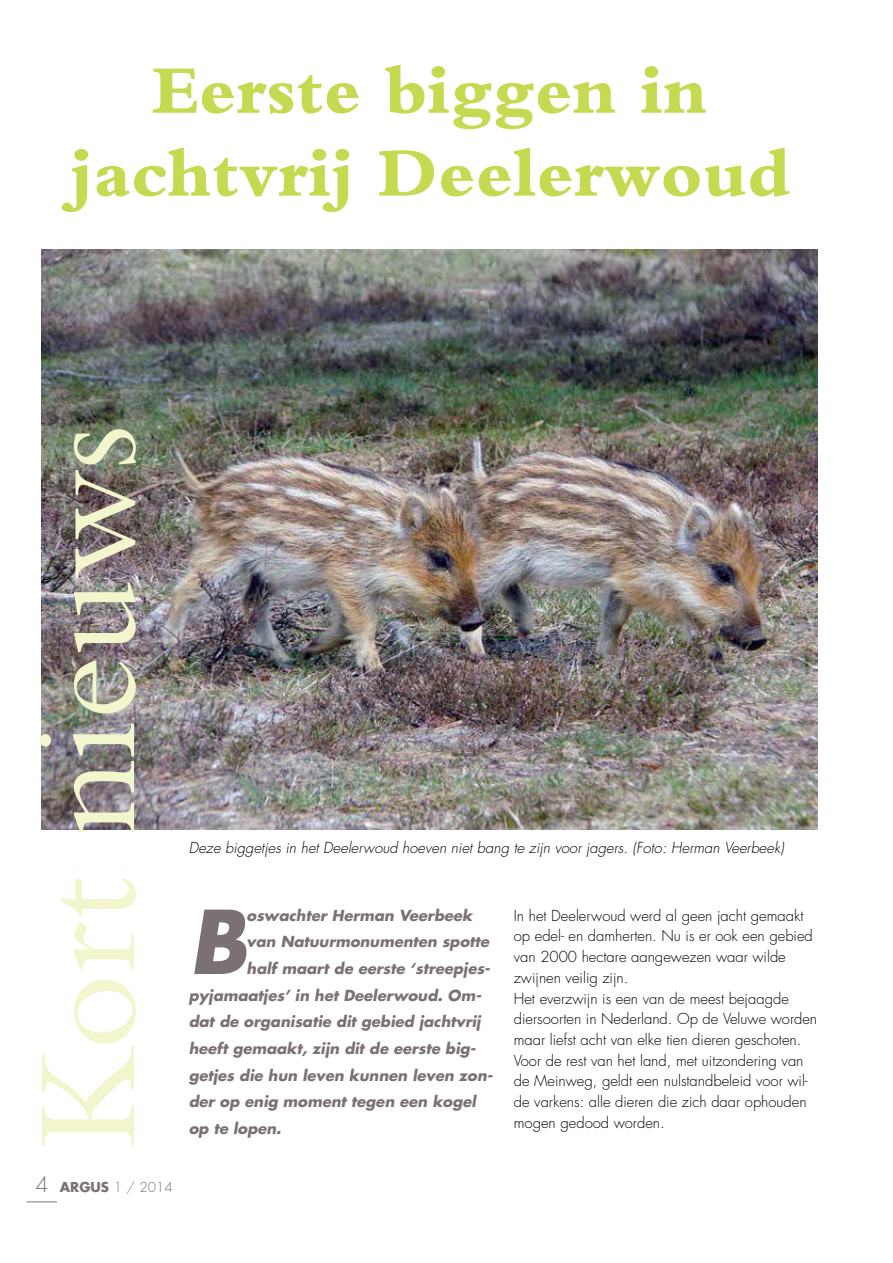
<style>
.page{position:relative;width:893px;height:1263px;background:#fff}
.page>*{position:absolute;margin:0;border:0;box-sizing:border-box;transform-origin:0 0}
.t1{font:147.9px "Bembo";color:#f3f5cc}
.t2{font:italic 700 85.5px "Futura Std";color:#7b7075}
.t3{font:800 70.95px/82.9px "Bembo";color:#c6da51;text-align:center}
.t4{font:300 14.85px/20.7px "Futura Std";color:#000}
.t5{font:italic 700 14.85px "Futura Std";color:#7b7075}
.t6{font:italic 300 14.85px "Futura Std";color:#000}
.t7{font:300 13.35px "Futura Std";color:#7b7075}
.s1{font-size:20.7px}
.s2{font-weight:700}
</style>
<div class="page">
<hr style="left:27px;top:1201px;width:30px;height:1px;background:#7b7075">
<img style="left:42px;top:250px;width:776px;height:579px">
<h3 class="t3" style="left:70px;top:49px;width:721px">Eerste biggen in jachtvrij Deelerwoud</h3>
<h1 class="t1" style="left:2px;top:1149px;width:726px;rotate:-90deg">Kort nieuws</h1>
<p class="t7" style="left:36px;top:1179px;width:139px"><span class="s1">4</span> <span class="s2">ARGUS</span> 1 / 2014</p>
<p class="t6" style="left:189px;top:838px;width:597px">Deze biggetjes in het Deelerwoud hoeven niet bang te zijn voor jagers. (Foto: Herman Veerbeek)</p>
<h2 class="t2" style="left:189px;top:885px;width:59px">B</h2>
<p class="t5" style="left:247px;top:905px;width:227px">oswachter Herman Veerbeek</p>
<p class="t5" style="left:247px;top:932px;width:244px">van Natuurmonumenten spotte</p>
<p class="t5" style="left:247px;top:958px;width:245px">half maart de eerste ‘streepjes-</p>
<p class="t5" style="left:189px;top:985px;width:294px">pyjamaatjes’ in het Deelerwoud. Om-</p>
<p class="t5" style="left:189px;top:1012px;width:293px">dat de organisatie dit gebied jachtvrij</p>
<p class="t5" style="left:189px;top:1038px;width:289px">heeft gemaakt, zijn dit de eerste big-</p>
<p class="t5" style="left:189px;top:1065px;width:305px">getjes die hun leven kunnen leven zon-</p>
<p class="t5" style="left:189px;top:1092px;width:289px">der op enig moment tegen een kogel</p>
<p class="t5" style="left:189px;top:1118px;width:94px">op te lopen.</p>
<p class="t4" style="left:514px;top:905px;width:305px">In het Deelerwoud werd al geen jacht gemaakt op edel- en damherten. Nu is er ook een gebied van 2000 hectare aangewezen waar wilde zwijnen veilig zijn.<br>Het everzwijn is een van de meest bejaagde diersoorten in Nederland. Op de Veluwe worden maar liefst acht van elke tien dieren geschoten.<br>Voor de rest van het land, met uitzondering van de Meinweg, geldt een nulstandbeleid voor wil&shy;de varkens: alle dieren die zich daar ophouden mogen gedood worden.</p>
</div>
